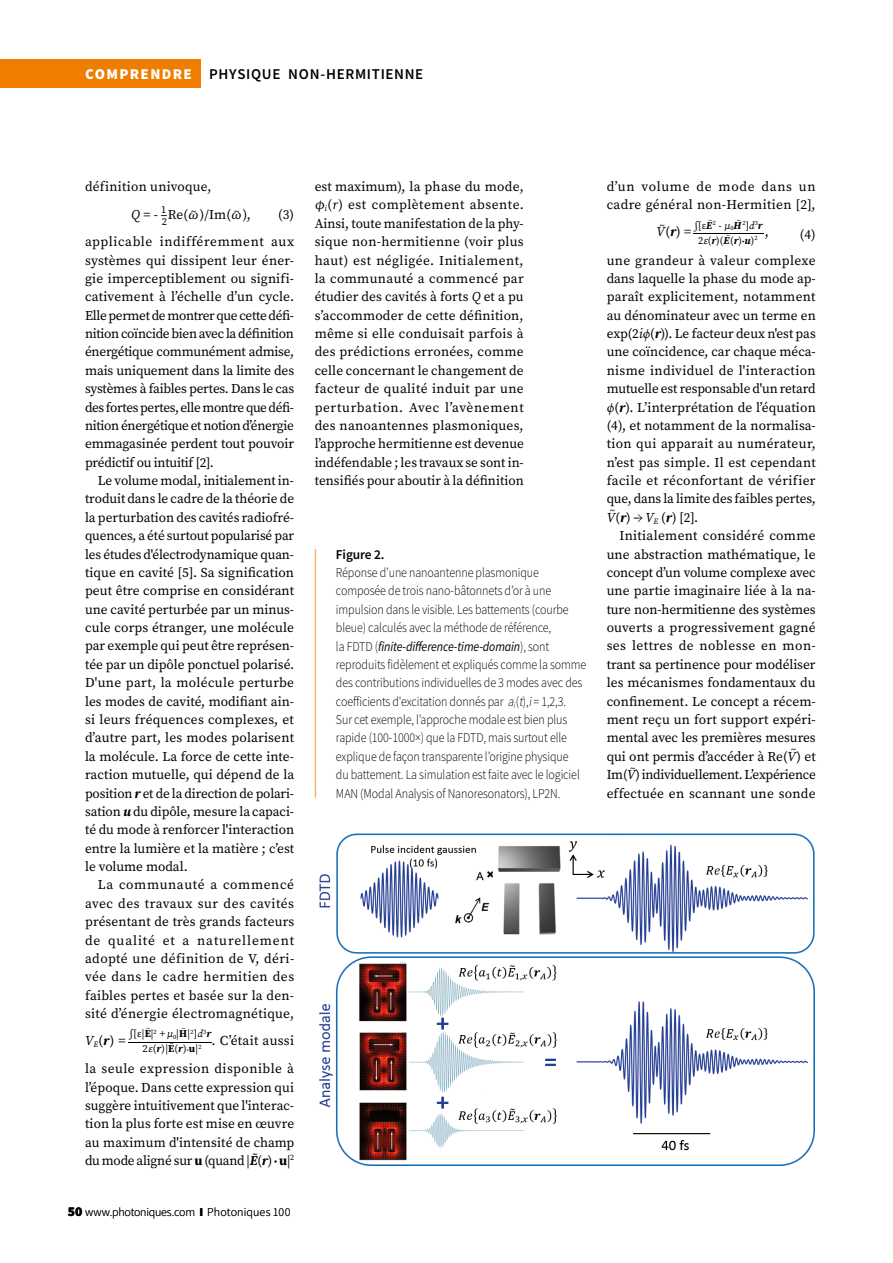
<style>
.page{position:relative;width:893px;height:1263px;background:#fff}
.page>*{position:absolute;margin:0;border:0;box-sizing:border-box;transform-origin:0 0}
.t1{font:600 15px "Source Sans Pro";letter-spacing:.045em;color:#000}
.t2{font:13.5px/18.3px "Source Serif Pro";letter-spacing:.005em;color:#000;text-align:justify}
.t3{font:300 13.5px/18.3px "Source Sans Pro";letter-spacing:-.01em;color:#000;scale:.89 1}
.t4{font:13.5px/18.3px "Source Serif Pro";letter-spacing:.025em;color:#000}
.t5{font:13.5px/28.5px "Source Serif Pro";letter-spacing:.035em;color:#000;text-align:right}
.t6{font:13.5px "Source Serif Pro";letter-spacing:-.02em;color:#000}
.t7{font:13.5px/26.8px "Source Serif Pro";letter-spacing:.045em;color:#000;text-align:right}
.t8{font:600 13.5px "Source Sans Pro";letter-spacing:-.01em;color:#000}
.t9{font:900 13.5px "Source Sans Pro";color:#000}
.t10{font:300 12px "Source Sans Pro";color:#000}
.t11{font:10.5px/15px "Source Serif Pro";color:#000}
.t12{font:10.5px/7.5px "Source Serif Pro";color:#000;scale:10 1}
.t13{font:10.5px "Source Serif Pro";color:#000;scale:9.11 1}
.t14{font:7.5px "Source Serif Pro";color:#000}
.t15{font:6.3px "Source Serif Pro";color:#000}
.s1{font-weight:900;color:#fff}
.s2{font-style:italic}
.s3{font-weight:700;font-style:italic}
.s4{font-weight:700}
.s5{font-size:10.5px}
.s6{font-weight:900}
.s7{font-weight:400;font-style:italic}
.s8{font-style:italic;font-size:10.5px}
.s9{font-weight:700;font-style:italic;font-size:10.5px}
.s10{font-size:7.5px}
.s11{font-family:"Minion Pro";font-style:italic}
</style>
<div class="page">
<div style="left:0;top:60px;width:200px;height:28px;background:#ef7d00"></div>
<img style="left:319px;top:833px;width:495px;height:332px">
<hr style="left:315px;top:549px;width:1px;height:248px;background:#f08100">
<p class="t1" style="left:85px;top:64px;width:210px"><span class="s1">COMPRENDRE</span> PHYSIQUE NON</p>
<p class="t1" style="left:320px;top:64px;width:104px">-HERMITIENNE</p>
<p class="t2" style="left:131px;top:172px;width:121px;line-height:28.2px;text-indent:-46px">définition univoque,<br><span class="s2">Q</span> = - <sup>1</sup>–<sub>2</sub>Re(ω<sup>~</sup> )/Im(ω<sup>~</sup> ),</p>
<p class="t7" style="left:85px;top:201px;width:211px">(3)<br>applicable indifféremment aux</p>
<p class="t2" style="left:85px;top:251px;width:211px">systèmes qui dissipent leur éner&shy;gie imperceptiblement ou signifi&shy;cativement à l’échelle d’un cycle.<br>Elle permet de montrer que cette défi&shy;nition coïncide bien avec la définition énergétique communément admise, mais uniquement dans la limite des systèmes à faibles pertes. Dans le cas des fortes pertes, elle montre que défi&shy;nition énergétique et notion d’énergie emmagasinée perdent tout pouvoir prédictif ou intuitif [2].</p>
<p class="t2" style="left:85px;top:471px;width:211px;text-indent:13px">Le volume modal, initialement in&shy;troduit dans le cadre de la théorie de la perturbation des cavités radiofré&shy;quences, a été surtout popularisé par les études d'électrodynamique quan&shy;tique en cavité [5]. Sa signification peut être comprise en considérant une cavité perturbée par un minus&shy;cule corps étranger, une molécule par exemple qui peut être représen&shy;tée par un dipôle ponctuel polarisé.<br>D'une part, la molécule perturbe les modes de cavité, modifiant ain&shy;si leurs fréquences complexes, et d’autre part, les modes polarisent la molécule. La force de cette inte&shy;raction mutuelle, qui dépend de la position <span class="s3">r</span> et de la direction de polari&shy;sation <span class="s3">u</span> du dipôle, mesure la capaci&shy;té du mode à renforcer l'interaction entre la lumière et la matière ; c’est le volume modal.</p>
<p class="t2" style="left:85px;top:876px;width:211px;text-indent:13px">La communauté a commencé avec des travaux sur des cavités présentant de très grands facteurs de qualité et a naturellement adopté une définition de V, déri&shy;vée dans le cadre hermitien des faibles pertes et basée sur la den&shy;sité d’énergie électromagnétique,</p>
<p class="t2" style="left:85px;top:1031px;width:42px"><span class="s2">V</span><sub>E</sub>(<span class="s3">r</span>) =</p>
<p class="t14" style="left:146px;top:1024px;width:5px">~</p>
<p class="t14" style="left:182px;top:1024px;width:5px">~</p>
<p class="t12" style="left:143px;top:1037px;width:8px;text-indent:-18px">—<br>2ε(<span class="s3">r</span>)|<span class="s4">E</span></p>
<p class="t11" style="left:130px;top:1026px;width:83px">∫[ε|<span class="s4">E</span>|<sup>2</sup> + µ<sub>0</sub>|<span class="s4">H</span>|<sup>2</sup>]<span class="s2">d</span><sup>3</sup><span class="s3">r</span></p>
<p class="t5" style="left:85px;top:1026px;width:211px"><sub>(</sub><sub>r</sub><sub>)</sub><sub>•</sub><sub>u</sub><sub>|</sub><sub>2</sub> . C’était aussi<br>la seule expression disponible à</p>
<p class="t2" style="left:85px;top:1078px;width:211px">l’époque. Dans cette expression qui suggère intuitivement que l'interac&shy;tion la plus forte est mise en œuvre au maximum d'intensité de champ du mode aligné sur <span class="s4">u</span> (quand |<span class="s3">E</span>̃(<span class="s3">r</span>) <span class="s5">•</span> <span class="s4">u</span>|<sup>2</sup></p>
<p class="t14" style="left:170px;top:1039px;width:5px">~</p>
<p class="t9" style="left:68px;top:1202px;width:16px">50</p>
<p class="t10" style="left:85px;top:1205px;width:207px">www.photoniques.com <span class="s6">I</span> Photoniques 100</p>
<p class="t2" style="left:315px;top:177px;width:211px">est maximum), la phase du mode, φ<sub>i</sub>(<span class="s2">r</span>) est complètement absente.<br>Ainsi, toute manifestation de la phy&shy;sique non-hermitienne (voir plus haut) est négligée. Initialement, la communauté a commencé par étudier des cavités à forts <span class="s2">Q</span> et a pu s’accommoder de cette définition, même si elle conduisait parfois à des prédictions erronées, comme celle concernant le changement de facteur de qualité induit par une perturbation. Avec l’avènement des nanoantennes plasmoniques, l’approche hermitienne est devenue indéfendable ; les travaux se sont in&shy;tensifiés pour aboutir à la définition</p>
<p class="t8" style="left:336px;top:545px;width:50px">FIGURE 2.</p>
<p class="t3" style="left:336px;top:563px;width:283px">Réponse d’une nanoantenne plasmonique composée de trois nano-bâtonnets d’or à une impulsion dans le visible. Les battements (courbe bleue) calculés avec la méthode de référence,<br>la FDTD (<span class="s7">finite-difference-time-domain</span>), sont reproduits fidèlement et expliqués comme la somme des contributions individuelles de 3 modes avec des coefficients d'excitation donnés par a<sub>i</sub>(t),i= 1,2,3.<br>Sur cet exemple, l’approche modale est bien plus rapide (100-1000×) que la FDTD, mais surtout elle explique de façon transparente l’origine physique<br>du battement. La simulation est faite avec le logiciel MAN (Modal Analysis of Nanoresonators), LP2N.</p>
<p class="t4" style="left:607px;top:177px;width:211px">d’un volume de mode dans un cadre général non-Hermitien [2],</p>
<p class="t2" style="left:657px;top:222px;width:36px"><span class="s2">V</span>(<span class="s3">r</span>) =</p>
<p class="t15" style="left:737px;top:219px;width:23px"><sup>~</sup> 2<span class="s5">]</span><span class="s8">d</span>3</p>
<p class="t13" style="left:690px;top:226px;width:10px">—</p>
<p class="t15" style="left:709px;top:221px;width:34px"><sup>~</sup>2 <span class="s5">- µ</span>0<span class="s9">H</span></p>
<p class="t11" style="left:660px;top:218px;width:7px">~</p>
<p class="t11" style="left:694px;top:218px;width:19px">∫[ε<span class="s3">E</span></p>
<p class="t11" style="left:698px;top:218px;width:72px;text-indent:60px"><span class="s3">r<br></span>2ε(<span class="s3">r</span>)(<span class="s3">E</span>(<span class="s3">r</span>)<span class="s10">•</span><span class="s3">u</span>)<sup>2</sup> <sup>,</sup></p>
<p class="t4" style="left:607px;top:221px;width:211px;line-height:25.8px;text-align:right">(4)<br>une grandeur à valeur complexe</p>
<p class="t2" style="left:607px;top:269px;width:211px">dans laquelle la phase du mode ap&shy;paraît explicitement, notamment au dénominateur avec un terme en exp(2<span class="s2">i</span><span class="s11">ϕ</span>(<span class="s3">r</span>)). Le facteur deux n'est pas une coïncidence, car chaque méca&shy;nisme individuel de l'interaction mutuelle est responsable d'un retard <span class="s11">ϕ</span>(<span class="s3">r</span>). L’interprétation de l’équation (4), et notamment de la normalisa&shy;tion qui apparait au numérateur, n’est pas simple. Il est cependant facile et réconfortant de vérifier que, dans la limite des faibles pertes, <span class="s2">V</span>(<span class="s3">r</span>) → <span class="s2">V</span><sub>E</sub> (<span class="s3">r</span>) [2].</p>
<p class="t14" style="left:726px;top:230px;width:5px">~</p>
<p class="t11" style="left:610px;top:503px;width:7px">~</p>
<p class="t2" style="left:607px;top:527px;width:211px;text-indent:13px">Initialement considéré comme une abstraction mathématique, le concept d’un volume complexe avec une partie imaginaire liée à la na&shy;ture non-hermitienne des systèmes ouverts a progressivement gagné ses lettres de noblesse en mon&shy;trant sa pertinence pour modéliser les mécanismes fondamentaux du confinement. Le concept a récem&shy;ment reçu un fort support expéri&shy;mental avec les premières mesures qui ont permis d’accéder à Re(<span class="s2">V</span>) et</p>
<p class="t11" style="left:791px;top:742px;width:7px">~</p>
<p class="t6" style="left:607px;top:766px;width:211px">Im(<span class="s2">V</span>) individuellement. L’expérience</p>
<p class="t11" style="left:630px;top:761px;width:7px">~</p>
<p class="t2" style="left:607px;top:784px;width:211px">effectuée en scannant une sonde</p>
</div>
